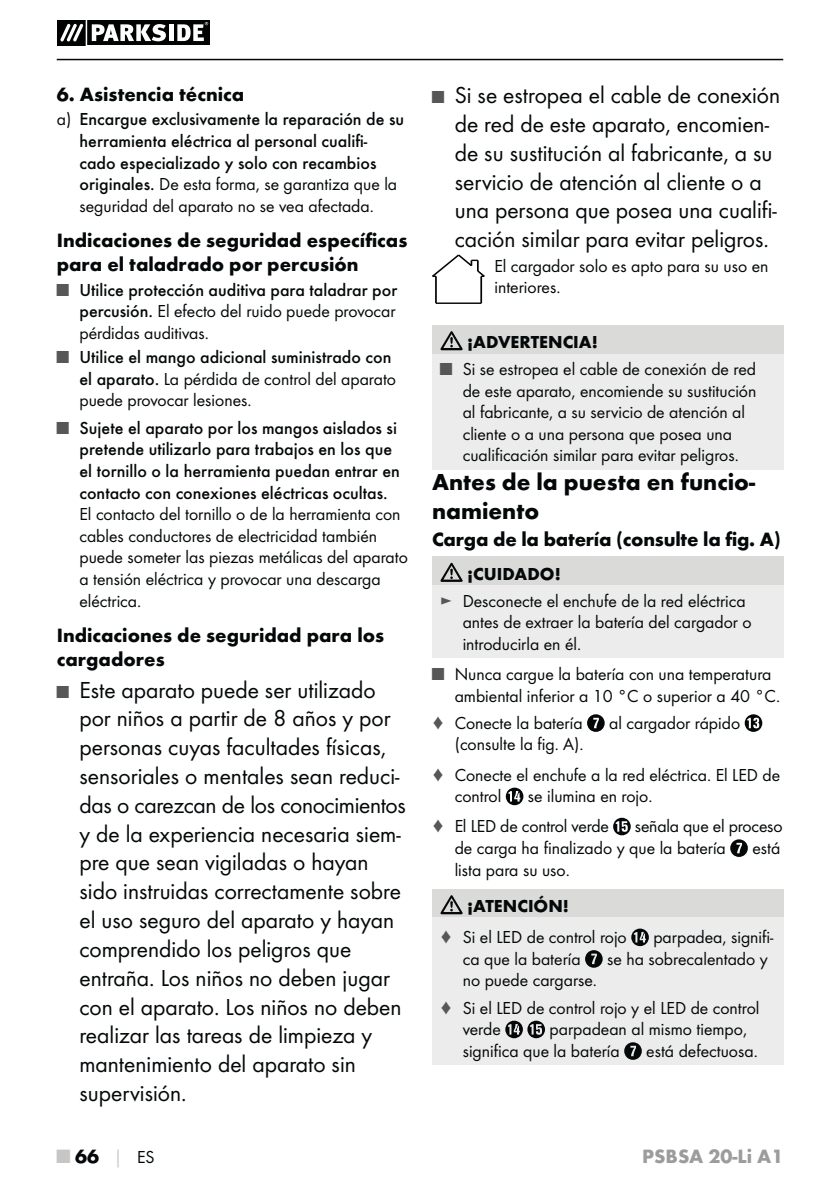
<style>
.page{position:relative;width:840px;height:1191px;background:#fff}
.page>*{position:absolute;margin:0;border:0;box-sizing:border-box;transform-origin:0 0}
.t1{font:24px/28.8px "Futura Boo";color:#040809}
.t2{font:700 24px/28.8px "Futura";color:#040809}
.t3{font:700 20px/24px "Futura";color:#040809}
.t4{font:700 20px "Futura";color:#9c9c9c}
.t5{font:18px/21.6px "Futura Boo";color:#040809}
.t6{font:500 18px/21.6px "Futura";color:#040809}
.t7{font:700 18px "Futura";color:#040809}
.s1{font-family:"Futura Boo";font-weight:400}
.s2{font-family:"Futura";font-weight:500}
.s3{font-family:"Futura Boo";font-weight:400;color:#575757}
.s4{font-size:18px;color:#575757}
.s5{color:#575757}
.s6{color:#c7c6c5}
.s7{font-size:18px;color:#c7c6c5}
.s8{font-family:"Futura Boo";font-weight:400;font-size:18px}
</style>
<div class="page">
<hr style="left:57px;top:59px;width:725px;height:1px;background:#040809">
<svg style="left:57px;top:21px;width:152px;height:24px"></svg>
<div style="left:432px;top:325px;width:350px;height:28px;background:#dadad9"></div>
<div style="left:432px;top:353px;width:350px;height:116px;background:#edecec"></div>
<svg style="left:440px;top:331px;width:22px;height:19px"></svg>
<div style="left:432px;top:557px;width:350px;height:28px;background:#dadad9"></div>
<div style="left:432px;top:585px;width:350px;height:73px;background:#edecec"></div>
<svg style="left:440px;top:563px;width:22px;height:19px"></svg>
<svg style="left:587px;top:714px;width:17px;height:18px"></svg>
<svg style="left:744px;top:714px;width:17px;height:18px"></svg>
<svg style="left:505px;top:787px;width:18px;height:18px"></svg>
<svg style="left:613px;top:817px;width:17px;height:18px"></svg>
<svg style="left:730px;top:839px;width:17px;height:18px"></svg>
<div style="left:432px;top:889px;width:350px;height:28px;background:#dadad9"></div>
<div style="left:432px;top:917px;width:350px;height:147px;background:#edecec"></div>
<svg style="left:440px;top:895px;width:22px;height:19px"></svg>
<svg style="left:631px;top:928px;width:17px;height:18px"></svg>
<svg style="left:585px;top:950px;width:17px;height:17px"></svg>
<svg style="left:505px;top:1020px;width:39px;height:18px"></svg>
<svg style="left:624px;top:1042px;width:17px;height:17px"></svg>
<hr style="left:435px;top:302px;width:46px;height:2px;background:#010202">
<svg style="left:432px;top:254px;width:53px;height:49px"></svg>
<p class="t3" style="left:57px;top:84px;width:189px">6. Asistencia técnica</p>
<p class="t6" style="left:79px;top:110px;width:326px;text-indent:-23px"><span class="s1">a)</span> Encargue exclusivamente la reparación de su herramienta eléctrica al personal cualifi&shy;cado especializado y solo con recambios</p>
<p class="t5" style="left:79px;top:174px;width:319px"><span class="s2">originales.</span> De esta forma, se garantiza que la seguridad del aparato no se vea afectada.</p>
<p class="t3" style="left:57px;top:230px;width:352px">Indicaciones de seguridad específicas para el taladrado por percusión</p>
<p class="t6" style="left:57px;top:280px;width:342px"><span class="s3">■</span> Utilice protección auditiva para taladrar por</p>
<p class="t5" style="left:79px;top:301px;width:317px"><span class="s2">percusión.</span> El efecto del ruido puede provocar pérdidas auditivas.</p>
<p class="t6" style="left:57px;top:347px;width:336px"><span class="s3">■</span> Utilice el mango adicional suministrado con</p>
<p class="t5" style="left:79px;top:369px;width:318px"><span class="s2">el aparato.</span> La pérdida de control del aparato puede provocar lesiones.</p>
<p class="t6" style="left:79px;top:418px;width:322px;text-indent:-23px"><span class="s3">■</span> Sujete el aparato por los mangos aislados si pretende utilizarlo para trabajos en los que el tornillo o la herramienta puedan entrar en contacto con conexiones eléctricas ocultas.</p>
<p class="t5" style="left:79px;top:504px;width:330px">El contacto del tornillo o de la herramienta con cables conductores de electricidad también puede someter las piezas metálicas del aparato a tensión eléctrica y provocar una descarga eléctrica.</p>
<p class="t3" style="left:57px;top:625px;width:329px">Indicaciones de seguridad para los cargadores</p>
<p class="t1" style="left:79px;top:676px;width:328px;text-indent:-23px"><span class="s4">■</span> Este aparato puede ser utilizado por niños a partir de 8 años y por personas cuyas facultades físicas, sensoriales o mentales sean reduci&shy;das o carezcan de los conocimientos y de la experiencia necesaria siem&shy;pre que sean vigiladas o hayan sido instruidas correctamente sobre el uso seguro del aparato y hayan comprendido los peligros que entraña. Los niños no deben jugar con el aparato. Los niños no deben realizar las tareas de limpieza y mantenimiento del aparato sin supervisión.</p>
<h1 class="t1" style="left:454px;top:82px;width:327px;text-indent:-23px"><span class="s4">■</span> Si se estropea el cable de conexión de red de este aparato, encomien&shy;de su sustitución al fabricante, a su servicio de atención al cliente o a una persona que posea una cualifi&shy;cación similar para evitar peligros.</h1>
<p class="t5" style="left:494px;top:256px;width:275px">El cargador solo es apto para su uso en interiores.</p>
<p class="t7" style="left:467px;top:335px;width:132px">¡ADVERTENCIA!</p>
<p class="t5" style="left:462px;top:359px;width:295px;text-indent:-23px"><span class="s5">■</span> Si se estropea el cable de conexión de red de este aparato, encomiende su sustitución al fabricante, a su servicio de atención al cliente o a una persona que posea una cualificación similar para evitar peligros.</p>
<h1 class="t2" style="left:432px;top:470px;width:324px">Antes de la puesta en funcio&shy;namiento</h1>
<p class="t3" style="left:432px;top:529px;width:350px">Carga de la batería (consulte la fig. A)</p>
<p class="t7" style="left:467px;top:566px;width:95px">¡CUIDADO!</p>
<p class="t5" style="left:462px;top:591px;width:290px;text-indent:-23px"><span class="s5">►</span> Desconecte el enchufe de la red eléctrica antes de extraer la batería del cargador o introducirla en él.</p>
<p class="t5" style="left:454px;top:664px;width:327px;text-indent:-23px"><span class="s5">■</span> Nunca cargue la batería con una temperatura ambiental inferior a 10 °C o superior a 40 °C.</p>
<p class="t5" style="left:432px;top:713px;width:152px"><span class="s5">♦</span> Conecte la batería</p>
<p class="t5" style="left:609px;top:713px;width:132px">al cargador rápido</p>
<p class="t5" style="left:432px;top:730px;width:349px;line-height:30px;text-indent:23px">(consulte la fig. A).<br><span class="s5">♦</span> Conecte el enchufe a la red eléctrica. El LED de</p>
<p class="t5" style="left:454px;top:786px;width:48px">control</p>
<p class="t5" style="left:432px;top:782px;width:222px;line-height:30px;text-indent:96px">se ilumina en rojo. <span class="s5">♦</span> El LED de control verde</p>
<p class="t5" style="left:454px;top:816px;width:329px;text-indent:180px">señala que el proceso de carga ha finalizado y que la batería</p>
<p class="t5" style="left:752px;top:838px;width:29px">está</p>
<p class="t5" style="left:454px;top:859px;width:117px">lista para su uso.</p>
<p class="t7" style="left:467px;top:899px;width:103px">¡ATENCIÓN!</p>
<p class="t5" style="left:440px;top:927px;width:188px"><span class="s5">♦</span> Si el LED de control rojo</p>
<p class="t5" style="left:653px;top:927px;width:121px">parpadea, signifi-</p>
<p class="t5" style="left:462px;top:949px;width:119px">ca que la batería</p>
<p class="t5" style="left:607px;top:949px;width:162px">se ha sobrecalentado y</p>
<p class="t5" style="left:440px;top:967px;width:321px;line-height:27.2px;text-indent:23px">no puede cargarse.<br><span class="s5">♦</span> Si el LED de control rojo y el LED de control</p>
<p class="t5" style="left:462px;top:1019px;width:40px">verde</p>
<p class="t5" style="left:462px;top:1019px;width:286px;text-indent:87px">parpadean al mismo tiempo, significa que la batería</p>
<p class="t5" style="left:646px;top:1041px;width:113px">está defectuosa.</p>
<p class="t3" style="left:57px;top:1145px;width:99px"><span class="s6">■</span> 66 <span class="s7">│</span> <span class="s8">ES</span></p>
<p class="t4" style="left:642px;top:1148px;width:143px">PSBSA 20-Li A1</p>
</div>
